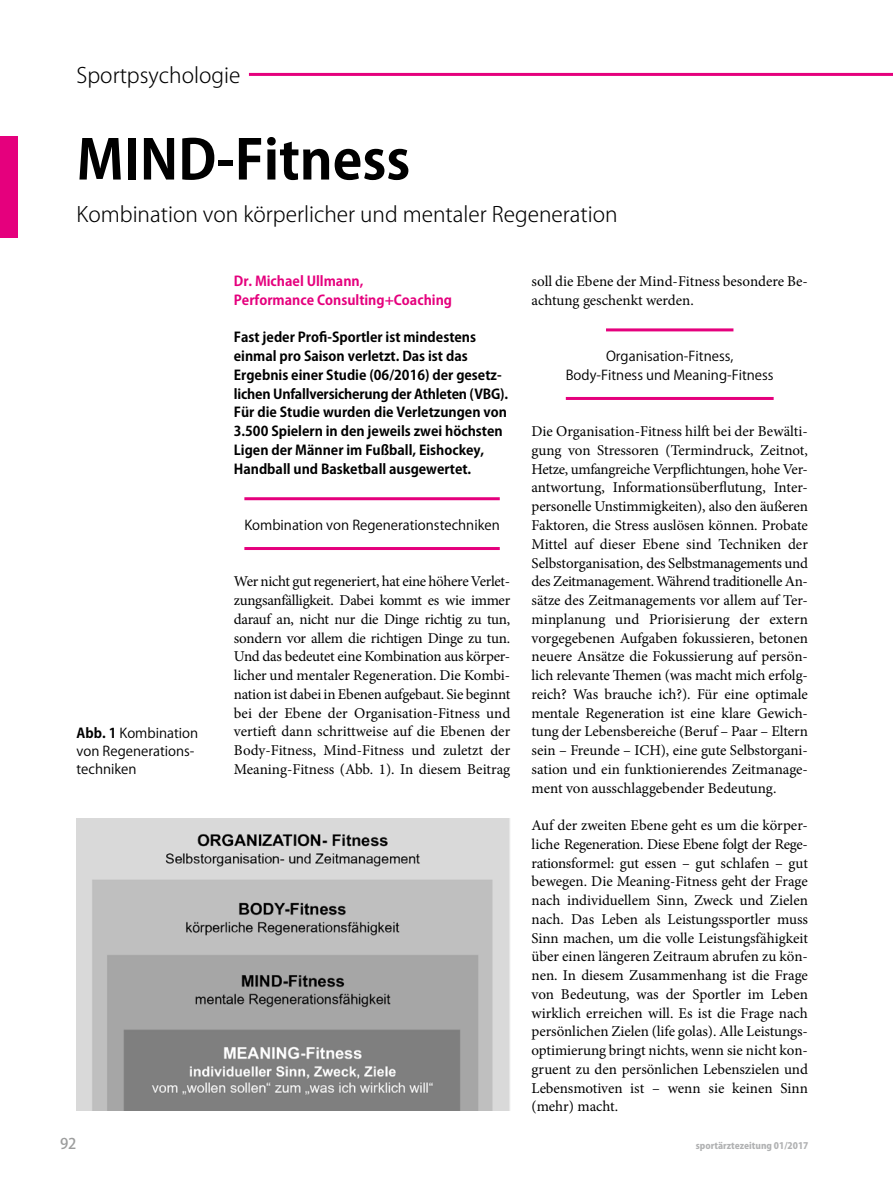
<style>
.page{position:relative;width:893px;height:1191px;background:#fff}
.page>*{position:absolute;margin:0;border:0;box-sizing:border-box;transform-origin:0 0}
.t1{font:700 54px "Koz Go Pro";color:#000}
.t2{font:300 21px "Koz Go Pro";color:#000}
.t3{font:15px/18.8px "Minion Pro";color:#000;text-align:justify}
.t4{font:500 14.7px "Koz Go Pro";color:#9c9d9d}
.t5{font:700 13.5px/18.8px "Koz Go Pro";color:#000}
.t6{font:13.5px/18px "Koz Go Pro";color:#000;text-align:center}
.t7{font:700 13.5px/18.8px "Koz Go Pro";color:#e5007d}
.t8{font:800 9px "Koz Go Pro";color:#b1b2b3}
.s1{font-weight:700}
</style>
<div class="page">
<hr style="left:249px;top:73px;width:644px;height:3px;background:#e5007d">
<div style="left:0;top:136px;width:18px;height:102px;background:#e5007d"></div>
<hr style="left:244px;top:497px;width:256px;height:3px;background:#e5007d">
<hr style="left:244px;top:547px;width:256px;height:3px;background:#e5007d">
<hr style="left:606px;top:328px;width:127px;height:3px;background:#e5007d">
<hr style="left:566px;top:397px;width:208px;height:3px;background:#e5007d">
<img style="left:77px;top:818px;width:433px;height:292px">
<h2 class="t2" style="left:77px;top:61px;width:165px">Sportpsychologie</h2>
<h1 class="t1" style="left:77px;top:125px;width:335px">MIND-Fitness</h1>
<h2 class="t2" style="left:77px;top:201px;width:543px">Kombination von körperlicher und mentaler Regeneration</h2>
<p class="t6" style="left:77px;top:724px;width:123px;text-align:left"><span class="s1">Abb. 1</span> Kombination von Regenerations&shy;techniken</p>
<p class="t4" style="left:60px;top:1134px;width:18px">92</p>
<p class="t7" style="left:234px;top:273px;width:220px">Dr. Michael Ullmann,<br>Performance Consulting+Coaching</p>
<p class="t5" style="left:234px;top:329px;width:276px">Fast jeder Profi-Sportler ist mindestens einmal pro Saison verletzt. Das ist das Ergebnis einer Studie (06/2016) der gesetz&shy;lichen Unfallversicherung der Athleten (VBG).<br>Für die Studie wurden die Verletzungen von 3.500 Spielern in den jeweils zwei höchsten Ligen der Männer im Fußball, Eishockey, Handball und Basketball ausgewertet.</p>
<p class="t6" style="left:244px;top:516px;width:257px">Kombination von Regenerationstechniken</p>
<p class="t3" style="left:234px;top:572px;width:278px">Wer nicht gut regeneriert, hat eine höhere Verlet&shy;zungsanfälligkeit. Dabei kommt es wie immer darauf an, nicht nur die Dinge richtig zu tun, sondern vor allem die richtigen Dinge zu tun.<br>Und das bedeutet eine Kombination aus körper&shy;licher und mentaler Regeneration. Die Kombi&shy;nation ist dabei in Ebenen aufgebaut. Sie beginnt bei der Ebene der Organisation-Fitness und vertieft dann schrittweise auf die Ebenen der Body-Fitness, Mind-Fitness und zuletzt der Meaning-Fitness (Abb. 1). In diesem Beitrag</p>
<p class="t3" style="left:531px;top:272px;width:278px">soll die Ebene der Mind-Fitness besondere Be&shy;achtung geschenkt werden.</p>
<p class="t6" style="left:566px;top:347px;width:209px;line-height:18.8px">Organisation-Fitness,<br>Body-Fitness und Meaning-Fitness</p>
<p class="t3" style="left:531px;top:422px;width:278px">Die Organisation-Fitness hilft bei der Bewälti&shy;gung von Stressoren (Termindruck, Zeitnot, Hetze, umfangreiche Verpflichtungen, hohe Ver&shy;antwortung, Informationsüberflutung, Inter&shy;personelle Unstimmigkeiten), also den äußeren Faktoren, die Stress auslösen können. Probate Mittel auf dieser Ebene sind Techniken der Selbstorganisation, des Selbstmanagements und des Zeitmanagement. Während traditionelle An&shy;sätze des Zeitmanagements vor allem auf Ter&shy;minplanung und Priorisierung der extern vorgegebenen Aufgaben fokussieren, betonen neuere Ansätze die Fokussierung auf persön&shy;lich relevante Themen (was macht mich erfolg&shy;reich? Was brauche ich?). Für eine optimale mentale Regeneration ist eine klare Gewich&shy;tung der Lebensbereiche (Beruf – Paar – Eltern sein – Freunde – ICH), eine gute Selbstorgani&shy;sation und ein funktionierendes Zeitmanage&shy;ment von ausschlaggebender Bedeutung.</p>
<p class="t3" style="left:531px;top:816px;width:278px">Auf der zweiten Ebene geht es um die körper&shy;liche Regeneration. Diese Ebene folgt der Rege&shy;rationsformel: gut essen – gut schlafen – gut bewegen. Die Meaning-Fitness geht der Frage nach individuellem Sinn, Zweck und Zielen nach. Das Leben als Leistungssportler muss Sinn machen, um die volle Leistungsfähigkeit über einen längeren Zeitraum abrufen zu kön&shy;nen. In diesem Zusammenhang ist die Frage von Bedeutung, was der Sportler im Leben wirklich erreichen will. Es ist die Frage nach persönlichen Zielen (life golas). Alle Leistungs&shy;optimierung bringt nichts, wenn sie nicht kon&shy;gruent zu den persönlichen Lebenszielen und Lebensmotiven ist – wenn sie keinen Sinn (mehr) macht.</p>
<p class="t8" style="left:696px;top:1139px;width:114px">sportärztezeitung 01/2017</p>
</div>
